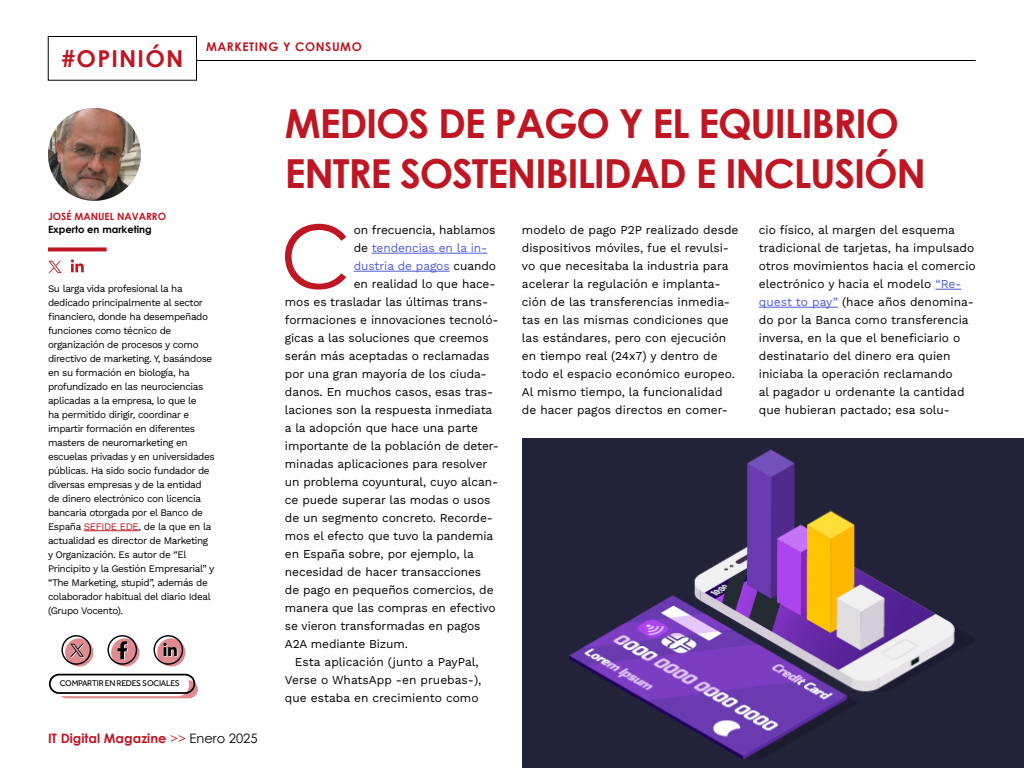
<style>
.page{position:relative;width:1024px;height:768px;background:#fff}
.page>*{position:absolute;margin:0;border:0;box-sizing:border-box;transform-origin:0 0}
.t1{font:87.2px "Century Gothic";color:#be1723}
.t2{font:700 40px/50px "Century Gothic";letter-spacing:-.03em;color:#be1723}
.t3{font:700 23.3px "Century Gothic";letter-spacing:.05em;color:#be1723}
.t4{font:700 13px "Century Gothic";color:#be1723}
.t5{font:12px/18px "Work Sans";letter-spacing:-.005em;color:#000}
.t6{font:12px "Work Sans";letter-spacing:-.01em;color:#4f5cd6}
.t7{font:700 12px "Century Gothic";letter-spacing:.05em;color:#be1723}
.t8{font:10px/14px "Work Sans";letter-spacing:-.04em;color:#000}
.t9{font:700 10px/13px "Century Gothic";color:#000}
.t10{font:8.6px "Effra";letter-spacing:-.03em;color:#000}
.s1{color:#be1723}
.s2{color:#fff}
.s3{font-weight:400}
.s4{font-weight:400;color:#000}
.s5{color:#000}
.s6{color:#4f5cd6}
</style>
<div class="page">
<hr style="left:197px;top:60px;width:779px;height:1px;background:#000">
<div style="left:48px;top:36px;width:149px;height:44px;border:1px solid #000"></div>
<hr style="left:372px;top:253px;width:115px;height:1px;background:#4f5cd6">
<hr style="left:354px;top:271px;width:96px;height:1px;background:#4f5cd6">
<svg style="left:935px;top:289px;width:27px;height:1px"></svg>
<hr style="left:759px;top:307px;width:79px;height:1px;background:#4f5cd6">
<svg style="left:48px;top:247px;width:59px;height:4px"></svg>
<hr style="left:84px;top:531px;width:55px;height:1px;background:#be1723">
<img style="left:48px;top:108px;width:93px;height:93px">
<svg style="left:71px;top:259px;width:13px;height:13px"></svg>
<svg style="left:48px;top:261px;width:14px;height:12px"></svg>
<img style="left:523px;top:438px;width:500px;height:330px">
<svg style="left:58px;top:680px;width:140px;height:18px"></svg>
<div style="left:49px;top:674px;width:140px;height:22px;background:#fff;border-radius:11px"></div>
<div style="left:49px;top:674px;width:146px;height:20px;border:2px solid #000;border-radius:9px"></div>
<svg style="left:65px;top:638px;width:28px;height:29px"></svg>
<div style="left:61px;top:635px;width:30px;height:30px;border:1px solid #000;border-radius:50%"></div>
<svg style="left:70px;top:644px;width:15px;height:13px"></svg>
<svg style="left:157px;top:638px;width:28px;height:29px"></svg>
<div style="left:154px;top:635px;width:29px;height:30px;border:1px solid #000;border-radius:50%"></div>
<svg style="left:163px;top:643px;width:15px;height:14px"></svg>
<svg style="left:111px;top:638px;width:28px;height:29px"></svg>
<div style="left:108px;top:635px;width:29px;height:30px;border:1px solid #000;border-radius:50%"></div>
<svg style="left:118px;top:641px;width:10px;height:19px"></svg>
<h3 class="t3" style="left:61px;top:41px;width:123px">#OPINIÓN</h3>
<p class="t7" style="left:206px;top:37px;width:157px">MARKETING Y CONSUMO</p>
<h2 class="t2" style="left:285px;top:97px;width:643px">MEDIOS DE PAGO Y EL EQUILIBRIO<br>ENTRE SOSTENIBILIDAD E INCLUSIÓN</h2>
<p class="t9" style="left:48px;top:210px;width:122px"><span class="s1">JOSÉ MANUEL NAVARRO</span><span class="s2">,<br></span>Experto en marketing</p>
<p class="t8" style="left:48px;top:281px;width:168px">Su larga vida profesional la ha dedicado principalmente al sector financiero, donde ha desempeñado funciones como técnico de organización de procesos y como directivo de marketing. Y, basándose en su formación en biología, ha profundizado en las neurociencias aplicadas a la empresa, lo que le<br>ha permitido dirigir, coordinar e impartir formación en diferentes masters de neuromarketing en escuelas privadas y en universidades públicas. Ha sido socio fundador de diversas empresas y de la entidad de dinero electrónico con licencia bancaria otorgada por el Banco de España <span class="s1">SEFIDE EDE</span>, de la que en la actualidad es director de Marketing y Organización. Es autor de “El Principito y la Gestión Empresarial” y “The Marketing, stupid”, además de colaborador habitual del diario Ideal (Grupo Vocento).</p>
<p class="t10" style="left:60px;top:679px;width:122px">COMPARTIR EN REDES SOCIALES</p>
<p class="t4" style="left:48px;top:728px;width:211px">IT Digital Magazine <span class="s3">&gt;&gt;</span> <span class="s4">Enero 2025</span></p>
<h1 class="t1" style="left:280px;top:196px;width:72px">C</h1>
<p class="t5" style="left:354px;top:220px;width:143px">on frecuencia, hablamos</p>
<p class="t6" style="left:354px;top:239px;width:135px"><span class="s5">de</span> tendencias en la in-</p>
<p class="t6" style="left:354px;top:257px;width:144px">dustria de pagos <span class="s5">cuando</span></p>
<p class="t5" style="left:354px;top:274px;width:143px">en realidad lo que hace-</p>
<p class="t5" style="left:285px;top:292px;width:205px">mos es trasladar las últimas trans-</p>
<p class="t5" style="left:285px;top:310px;width:215px">formaciones e innovaciones tecnoló-</p>
<p class="t5" style="left:285px;top:328px;width:205px">gicas a las soluciones que creemos</p>
<p class="t5" style="left:285px;top:346px;width:206px">serán más aceptadas o reclamadas</p>
<p class="t5" style="left:285px;top:364px;width:203px">por una gran mayoría de los ciuda-</p>
<p class="t5" style="left:285px;top:382px;width:210px">danos. En muchos casos, esas tras-</p>
<p class="t5" style="left:285px;top:400px;width:209px">laciones son la respuesta inmediata</p>
<p class="t5" style="left:285px;top:418px;width:194px">a la adopción que hace una parte</p>
<p class="t5" style="left:285px;top:436px;width:215px">importante de la población de deter-</p>
<p class="t5" style="left:285px;top:454px;width:204px">minadas aplicaciones para resolver</p>
<p class="t5" style="left:285px;top:472px;width:215px">un problema coyuntural, cuyo alcan-</p>
<p class="t5" style="left:285px;top:490px;width:207px">ce puede superar las modas o usos</p>
<p class="t5" style="left:285px;top:508px;width:209px">de un segmento concreto. Recorde-</p>
<p class="t5" style="left:285px;top:526px;width:210px">mos el efecto que tuvo la pandemia</p>
<p class="t5" style="left:285px;top:544px;width:190px">en España sobre, por ejemplo, la</p>
<p class="t5" style="left:285px;top:562px;width:198px">necesidad de hacer transacciones</p>
<p class="t5" style="left:285px;top:580px;width:210px">de pago en pequeños comercios, de</p>
<p class="t5" style="left:285px;top:598px;width:212px">manera que las compras en efectivo</p>
<p class="t5" style="left:285px;top:616px;width:197px">se vieron transformadas en pagos</p>
<p class="t5" style="left:285px;top:634px;width:125px">A2A mediante Bizum.</p>
<p class="t5" style="left:295px;top:652px;width:185px">Esta aplicación (junto a PayPal,</p>
<p class="t5" style="left:285px;top:670px;width:198px">Verse o WhatsApp -en pruebas-),</p>
<p class="t5" style="left:285px;top:688px;width:195px">que estaba en crecimiento como</p>
<p class="t5" style="left:522px;top:220px;width:218px">modelo de pago P2P realizado desde dispositivos móviles, fue el revulsi&shy;vo que necesitaba la industria para acelerar la regulación e implanta&shy;ción de las transferencias inmedia&shy;tas en las mismas condiciones que las estándares, pero con ejecución en tiempo real (24x7) y dentro de todo el espacio económico europeo.<br>Al mismo tiempo, la funcionalidad de hacer pagos directos en comer-</p>
<p class="t5" style="left:759px;top:220px;width:218px">cio físico, al margen del esquema tradicional de tarjetas, ha impulsado otros movimientos hacia el comercio electrónico y hacia el modelo <span class="s6">“Re&shy;quest to pay”</span> (hace años denomina&shy;do por la Banca como transferencia inversa, en la que el beneficiario o destinatario del dinero era quien iniciaba la operación reclamando<br>al pagador u ordenante la cantidad que hubieran pactado; esa solu-</p>
</div>
